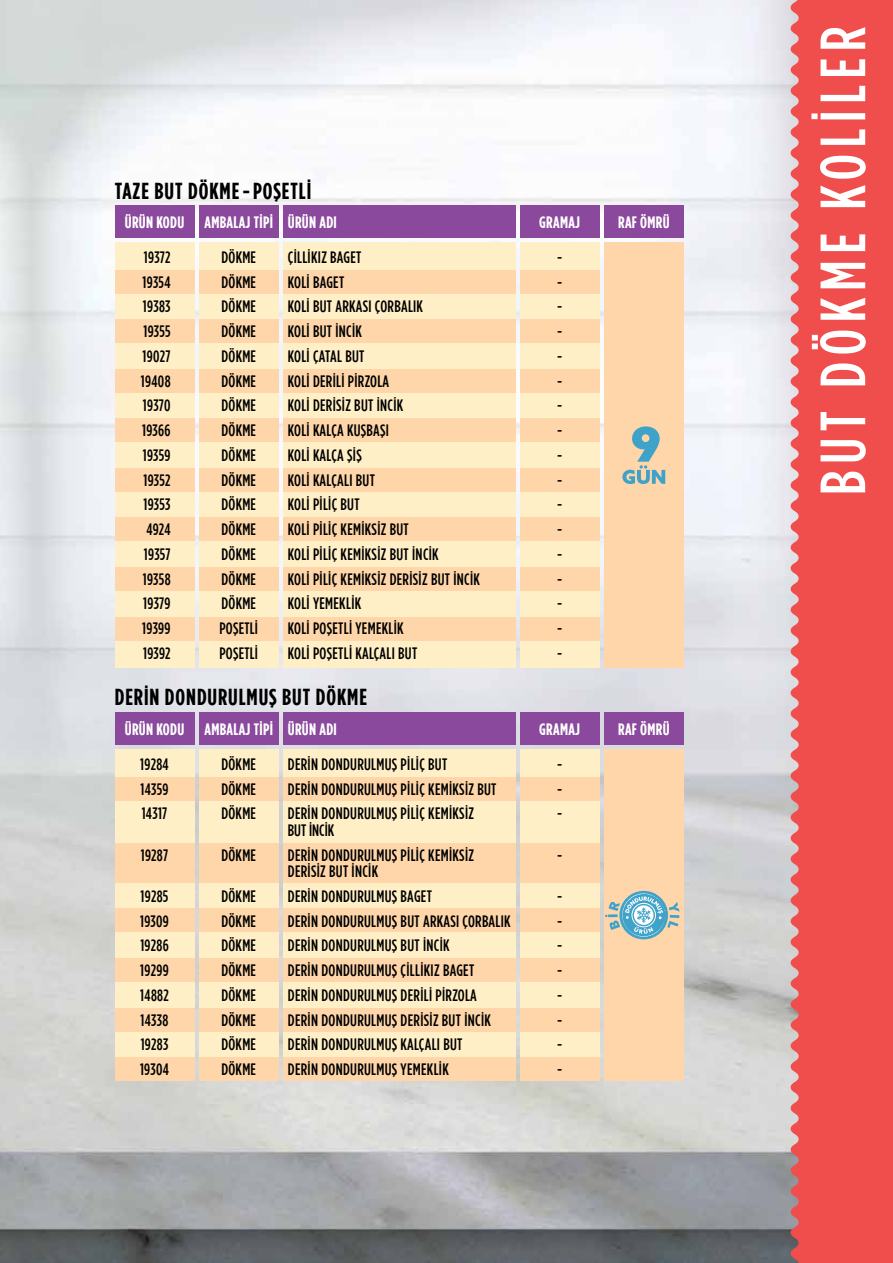
<style>
.page{position:relative;width:893px;height:1263px;background:#fff}
.page>*{position:absolute;margin:0;border:0;box-sizing:border-box;transform-origin:0 0}
.t1{font:500 condensed 63.75px "Gotham";letter-spacing:.1em;color:#fff}
.t2{font:700 condensed 23.1px "Gotham";letter-spacing:.04em;color:#000}
.t3{font:500 condensed 16.5px/24.8px "Gotham";letter-spacing:.02em;color:#000;text-align:justify}
.t4{font:700 condensed 16.5px "Gotham";letter-spacing:.02em;color:#fff}
</style>
<div class="page">
<img style="left:0;top:0;width:791px;height:1263px">
<div style="left:791px;top:0;width:102px;height:1263px;background:#f04e4c"></div>
<div style="left:604px;top:243px;width:80px;height:425px;background:#fed6a9"></div>
<div style="left:520px;top:243px;width:79px;height:425px;background:#ffefc6"></div>
<div style="left:199px;top:243px;width:80px;height:425px;background:#ffefc6"></div>
<div style="left:283px;top:243px;width:232px;height:425px;background:#ffefc6"></div>
<div style="left:115px;top:243px;width:79px;height:425px;background:#ffefc6"></div>
<div style="left:115px;top:270px;width:79px;height:23px;background:#fed6a9"></div>
<div style="left:199px;top:270px;width:80px;height:23px;background:#fed6a9"></div>
<div style="left:283px;top:270px;width:232px;height:23px;background:#fed6a9"></div>
<div style="left:520px;top:270px;width:79px;height:23px;background:#fed6a9"></div>
<div style="left:115px;top:320px;width:79px;height:23px;background:#fed6a9"></div>
<div style="left:199px;top:320px;width:80px;height:23px;background:#fed6a9"></div>
<div style="left:283px;top:320px;width:232px;height:23px;background:#fed6a9"></div>
<div style="left:520px;top:320px;width:79px;height:23px;background:#fed6a9"></div>
<div style="left:115px;top:369px;width:79px;height:24px;background:#fed6a9"></div>
<div style="left:199px;top:369px;width:80px;height:24px;background:#fed6a9"></div>
<div style="left:283px;top:369px;width:232px;height:24px;background:#fed6a9"></div>
<div style="left:520px;top:369px;width:79px;height:24px;background:#fed6a9"></div>
<div style="left:115px;top:419px;width:79px;height:23px;background:#fed6a9"></div>
<div style="left:199px;top:419px;width:80px;height:23px;background:#fed6a9"></div>
<div style="left:283px;top:419px;width:232px;height:23px;background:#fed6a9"></div>
<div style="left:520px;top:419px;width:79px;height:23px;background:#fed6a9"></div>
<div style="left:115px;top:468px;width:79px;height:24px;background:#fed6a9"></div>
<div style="left:199px;top:468px;width:80px;height:24px;background:#fed6a9"></div>
<div style="left:283px;top:468px;width:232px;height:24px;background:#fed6a9"></div>
<div style="left:520px;top:468px;width:79px;height:24px;background:#fed6a9"></div>
<div style="left:115px;top:518px;width:79px;height:23px;background:#fed6a9"></div>
<div style="left:199px;top:518px;width:80px;height:23px;background:#fed6a9"></div>
<div style="left:283px;top:518px;width:232px;height:23px;background:#fed6a9"></div>
<div style="left:520px;top:518px;width:79px;height:23px;background:#fed6a9"></div>
<div style="left:115px;top:567px;width:79px;height:24px;background:#fed6a9"></div>
<div style="left:199px;top:567px;width:80px;height:24px;background:#fed6a9"></div>
<div style="left:283px;top:567px;width:232px;height:24px;background:#fed6a9"></div>
<div style="left:520px;top:567px;width:79px;height:24px;background:#fed6a9"></div>
<div style="left:115px;top:617px;width:79px;height:23px;background:#fed6a9"></div>
<div style="left:199px;top:617px;width:80px;height:23px;background:#fed6a9"></div>
<div style="left:283px;top:617px;width:232px;height:23px;background:#fed6a9"></div>
<div style="left:520px;top:617px;width:79px;height:23px;background:#fed6a9"></div>
<div style="left:115px;top:205px;width:79px;height:33px;background:#8a499c"></div>
<div style="left:199px;top:205px;width:80px;height:33px;background:#8a499c"></div>
<div style="left:283px;top:205px;width:232px;height:33px;background:#8a499c"></div>
<div style="left:520px;top:205px;width:79px;height:33px;background:#8a499c"></div>
<div style="left:604px;top:205px;width:80px;height:33px;background:#8a499c"></div>
<svg style="left:622px;top:426px;width:43px;height:58px"></svg>
<div style="left:115px;top:712px;width:79px;height:33px;background:#8a499c"></div>
<div style="left:199px;top:712px;width:80px;height:33px;background:#8a499c"></div>
<div style="left:283px;top:712px;width:232px;height:33px;background:#8a499c"></div>
<div style="left:520px;top:712px;width:79px;height:33px;background:#8a499c"></div>
<div style="left:604px;top:712px;width:80px;height:33px;background:#8a499c"></div>
<div style="left:604px;top:749px;width:80px;height:332px;background:#fed6a9"></div>
<div style="left:520px;top:749px;width:79px;height:332px;background:#ffefc6"></div>
<div style="left:199px;top:749px;width:80px;height:332px;background:#ffefc6"></div>
<div style="left:283px;top:749px;width:232px;height:332px;background:#ffefc6"></div>
<div style="left:115px;top:749px;width:79px;height:332px;background:#ffefc6"></div>
<div style="left:115px;top:777px;width:79px;height:23px;background:#fed6a9"></div>
<div style="left:199px;top:777px;width:80px;height:23px;background:#fed6a9"></div>
<div style="left:283px;top:777px;width:232px;height:23px;background:#fed6a9"></div>
<div style="left:520px;top:777px;width:79px;height:23px;background:#fed6a9"></div>
<div style="left:115px;top:843px;width:79px;height:39px;background:#fed6a9"></div>
<div style="left:199px;top:843px;width:80px;height:39px;background:#fed6a9"></div>
<div style="left:283px;top:843px;width:232px;height:39px;background:#fed6a9"></div>
<div style="left:520px;top:843px;width:79px;height:39px;background:#fed6a9"></div>
<div style="left:115px;top:909px;width:79px;height:23px;background:#fed6a9"></div>
<div style="left:199px;top:909px;width:80px;height:23px;background:#fed6a9"></div>
<div style="left:283px;top:909px;width:232px;height:23px;background:#fed6a9"></div>
<div style="left:520px;top:909px;width:79px;height:23px;background:#fed6a9"></div>
<div style="left:115px;top:958px;width:79px;height:24px;background:#fed6a9"></div>
<div style="left:199px;top:958px;width:80px;height:24px;background:#fed6a9"></div>
<div style="left:283px;top:958px;width:232px;height:24px;background:#fed6a9"></div>
<div style="left:520px;top:958px;width:79px;height:24px;background:#fed6a9"></div>
<div style="left:115px;top:1008px;width:79px;height:23px;background:#fed6a9"></div>
<div style="left:199px;top:1008px;width:80px;height:23px;background:#fed6a9"></div>
<div style="left:283px;top:1008px;width:232px;height:23px;background:#fed6a9"></div>
<div style="left:520px;top:1008px;width:79px;height:23px;background:#fed6a9"></div>
<div style="left:115px;top:1057px;width:79px;height:24px;background:#fed6a9"></div>
<div style="left:199px;top:1057px;width:80px;height:24px;background:#fed6a9"></div>
<div style="left:283px;top:1057px;width:232px;height:24px;background:#fed6a9"></div>
<div style="left:520px;top:1057px;width:79px;height:24px;background:#fed6a9"></div>
<div style="left:619px;top:891px;width:49px;height:48px;background:#3fa2c9;border-radius:50%"></div>
<svg style="left:605px;top:893px;width:74px;height:44px"></svg>
<h2 class="t2" style="left:115px;top:179px;width:198px">TAZE BUT DÖKME - POŞETLİ</h2>
<p class="t4" style="left:125px;top:214px;width:213px">ÜRÜN KODU AMBALAJ TİPİ ÜRÜN ADI</p>
<p class="t4" style="left:539px;top:214px;width:42px">GRAMAJ</p>
<p class="t4" style="left:618px;top:214px;width:53px">RAF ÖMRÜ</p>
<p class="t3" style="left:141px;top:245px;width:31px;text-align:center">19372<br>19354<br>19383<br>19355<br>19027<br>19408<br>19370<br>19366<br>19359<br>19352<br>19353<br>4924<br>19357<br>19358<br>19379<br>19399<br>19392</p>
<p class="t3" style="left:219px;top:245px;width:40px;text-align:left">DÖKME<br>DÖKME<br>DÖKME<br>DÖKME<br>DÖKME<br>DÖKME<br>DÖKME<br>DÖKME<br>DÖKME<br>DÖKME<br>DÖKME<br>DÖKME<br>DÖKME<br>DÖKME<br>DÖKME<br>POŞETLİ<br>POŞETLİ</p>
<p class="t3" style="left:557px;top:245px;width:7px">- - - - - - - - - - - - - - - - -</p>
<p class="t3" style="left:288px;top:245px;width:194px;text-align:left">ÇİLLİKIZ BAGET<br>KOLİ BAGET<br>KOLİ BUT ARKASI ÇORBALIK<br>KOLİ BUT İNCİK<br>KOLİ ÇATAL BUT<br>KOLİ DERİLİ PİRZOLA<br>KOLİ DERİSİZ BUT İNCİK<br>KOLİ KALÇA KUŞBAŞI<br>KOLİ KALÇA ŞİŞ<br>KOLİ KALÇALI BUT<br>KOLİ PİLİÇ BUT<br>KOLİ PİLİÇ KEMİKSİZ BUT<br>KOLİ PİLİÇ KEMİKSİZ BUT İNCİK<br>KOLİ PİLİÇ KEMİKSİZ DERİSİZ BUT İNCİK<br>KOLİ YEMEKLİK<br>KOLİ POŞETLİ YEMEKLİK<br>KOLİ POŞETLİ KALÇALI BUT</p>
<h2 class="t2" style="left:115px;top:685px;width:254px">DERİN DONDURULMUŞ BUT DÖKME</h2>
<p class="t4" style="left:125px;top:721px;width:213px">ÜRÜN KODU AMBALAJ TİPİ ÜRÜN ADI</p>
<p class="t4" style="left:539px;top:721px;width:42px">GRAMAJ</p>
<p class="t4" style="left:618px;top:721px;width:53px">RAF ÖMRÜ</p>
<p class="t3" style="left:140px;top:752px;width:30px">19284<br>14359<br>14317</p>
<p class="t3" style="left:141px;top:843px;width:29px">19287</p>
<p class="t3" style="left:140px;top:884px;width:30px">19285<br>19309<br>19286<br>19299<br>14882<br>14338<br>19283<br>19304</p>
<p class="t3" style="left:288px;top:752px;width:210px;text-align:left">DERİN DONDURULMUŞ PİLİÇ BUT<br>DERİN DONDURULMUŞ PİLİÇ KEMİKSİZ BUT<br>DERİN DONDURULMUŞ PİLİÇ KEMİKSİZ</p>
<p class="t3" style="left:288px;top:818px;width:188px">BUT İNCİK<br>DERİN DONDURULMUŞ PİLİÇ KEMİKSİZ</p>
<p class="t3" style="left:288px;top:859px;width:224px;text-align:left">DERİSİZ BUT İNCİK<br>DERİN DONDURULMUŞ BAGET<br>DERİN DONDURULMUŞ BUT ARKASI ÇORBALIK<br>DERİN DONDURULMUŞ BUT İNCİK<br>DERİN DONDURULMUŞ ÇİLLİKIZ BAGET<br>DERİN DONDURULMUŞ DERİLİ PİRZOLA<br>DERİN DONDURULMUŞ DERİSİZ BUT İNCİK<br>DERİN DONDURULMUŞ KALÇALI BUT<br>DERİN DONDURULMUŞ YEMEKLİK</p>
<p class="t3" style="left:221px;top:752px;width:36px">DÖKME DÖKME DÖKME</p>
<p class="t3" style="left:221px;top:843px;width:36px">DÖKME</p>
<p class="t3" style="left:221px;top:884px;width:36px">DÖKME DÖKME DÖKME DÖKME DÖKME DÖKME DÖKME DÖKME</p>
<p class="t3" style="left:557px;top:752px;width:7px">- - -</p>
<p class="t3" style="left:557px;top:843px;width:7px">-</p>
<p class="t3" style="left:557px;top:884px;width:7px">- - - - - - - -</p>
<h1 class="t1" style="left:810px;top:495px;width:470px;rotate:-90deg">BUT DÖKME KOLİLER</h1>
</div>
